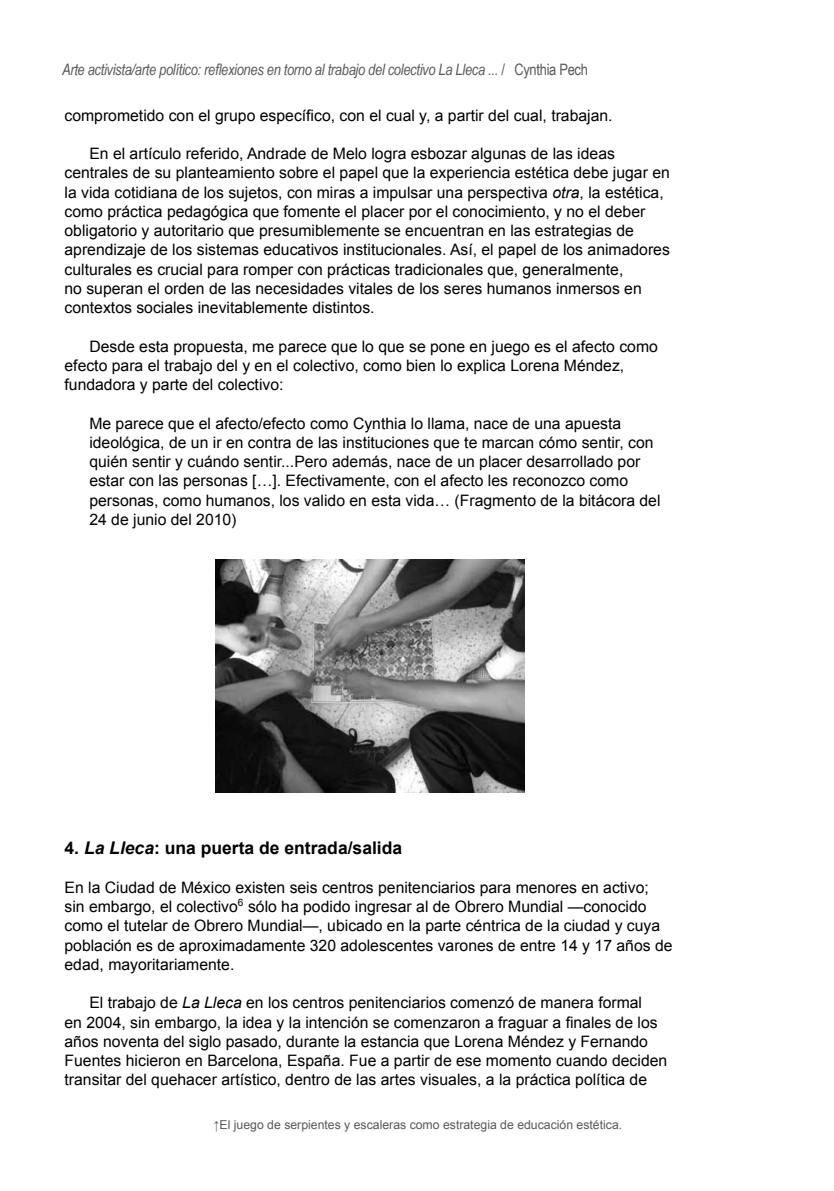
<style>
.page{position:relative;width:834px;height:1191px;background:#fff}
.page>*{position:absolute;margin:0;border:0;box-sizing:border-box;transform-origin:0 0}
.t1{font:700 17.5px "Arial";color:#000}
.t2{font:15.75px/19.2px "Arial";color:#000}
.t3{font:italic 15.75px "Arial Narrow";letter-spacing:-.02em;color:#58595b}
.t4{font:12.25px "Arial";color:#58595b}
.s1{font-style:normal}
.s2{font-style:italic}
</style>
<div class="page">
<img style="left:215px;top:560px;width:309px;height:232px">
<p class="t3" style="left:62px;top:58px;width:527px">Arte activista/arte político: reflexiones en torno al trabajo del colectivo La Lleca ... <span class="s1">/ Cynthia Pech</span></p>
<p class="t2" style="left:64px;top:106px;width:549px">comprometido con el grupo específico, con el cual y, a partir del cual, trabajan.</p>
<p class="t2" style="left:64px;top:144px;width:606px;text-indent:25px">En el artículo referido, Andrade de Melo logra esbozar algunas de las ideas centrales de su planteamiento sobre el papel que la experiencia estética debe jugar en la vida cotidiana de los sujetos, con miras a impulsar una perspectiva <span class="s2">otra</span>, la estética, como práctica pedagógica que fomente el placer por el conocimiento, y no el deber obligatorio y autoritario que presumiblemente se encuentran en las estrategias de aprendizaje de los sistemas educativos institucionales. Así, el papel de los animadores culturales es crucial para romper con prácticas tradicionales que, generalmente,<br>no superan el orden de las necesidades vitales de los seres humanos inmersos en contextos sociales inevitablemente distintos.</p>
<p class="t2" style="left:64px;top:337px;width:595px;text-indent:25px">Desde esta propuesta, me parece que lo que se pone en juego es el afecto como efecto para el trabajo del y en el colectivo, como bien lo explica Lorena Méndez, fundadora y parte del colectivo:</p>
<p class="t2" style="left:89px;top:414px;width:572px">Me parece que el afecto/efecto como Cynthia lo llama, nace de una apuesta ideológica, de un ir en contra de las instituciones que te marcan cómo sentir, con quién sentir y cuándo sentir...Pero además, nace de un placer desarrollado por estar con las personas […]. Efectivamente, con el afecto les reconozco como personas, como humanos, los valido en esta vida… (Fragmento de la bitácora del 24 de junio del 2010)</p>
<p class="t1" style="left:64px;top:836px;width:339px">4. <span class="s2">La Lleca</span>: una puerta de entrada/salida</p>
<p class="t2" style="left:64px;top:877px;width:609px">En la Ciudad de México existen seis centros penitenciarios para menores en activo; sin embargo, el colectivo<sup>6</sup> sólo ha podido ingresar al de Obrero Mundial —conocido como el tutelar de Obrero Mundial—, ubicado en la parte céntrica de la ciudad y cuya población es de aproximadamente 320 adolescentes varones de entre 14 y 17 años de edad, mayoritariamente.</p>
<p class="t2" style="left:65px;top:993px;width:604px;text-indent:25px">El trabajo de <span class="s2">La Lleca</span> en los centros penitenciarios comenzó de manera formal<br>en 2004, sin embargo, la idea y la intención se comenzaron a fraguar a finales de los años noventa del siglo pasado, durante la estancia que Lorena Méndez y Fernando Fuentes hicieron en Barcelona, España. Fue a partir de ese momento cuando deciden transitar del quehacer artístico, dentro de las artes visuales, a la práctica política de</p>
<p class="t4" style="left:213px;top:1116px;width:410px">↑El juego de serpientes y escaleras como estrategia de educación estética.</p>
</div>
